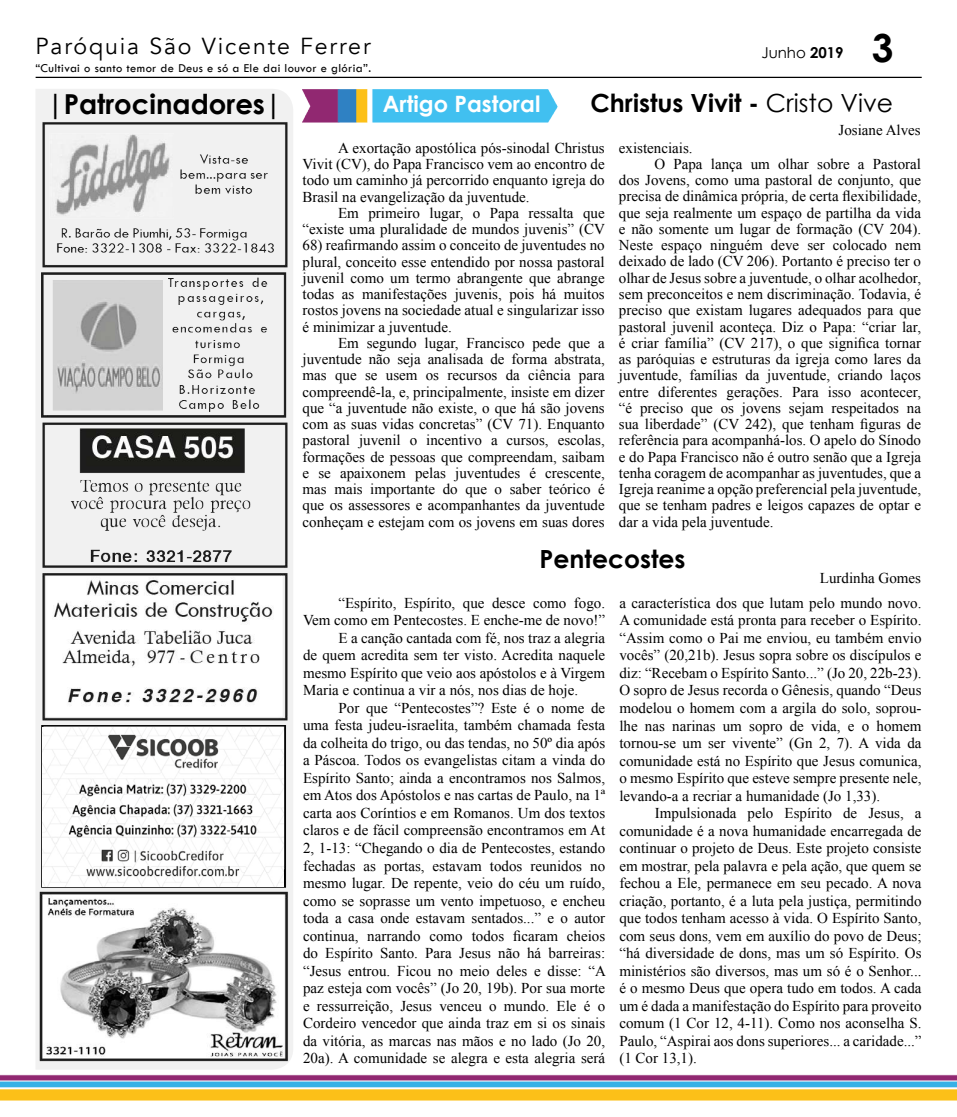
<style>
.page{position:relative;width:957px;height:1117px;background:#fff}
.page>*{position:absolute;margin:0;border:0;box-sizing:border-box;transform-origin:0 0}
.t1{font:700 38.75px "Century Gothic";color:#000}
.t2{font:700 27.5px "Century Gothic";color:#000}
.t3{font:700 25px "Century Gothic";color:#000}
.t4{font:23.12px "Avenir";letter-spacing:.08em;color:#000}
.t5{font:700 22.5px "Century Gothic";color:#fff}
.t6{font:15px/17.5px "Times New Roman";color:#000;text-align:justify}
.t7{font:15px "Century Gothic";color:#000}
.t8{font:12.5px "Tw Cen";letter-spacing:.03em;color:#000}
.s1{font-weight:700}
.s2{font-weight:400}
</style>
<div class="page">
<hr style="left:36px;top:77px;width:885px;height:1px;background:#000">
<img style="left:0;top:1074px;width:957px;height:25px">
<div style="left:36px;top:89px;width:257px;height:980px;background:#f1f1f1"></div>
<img style="left:302px;top:90px;width:256px;height:33px">
<img style="left:38px;top:120px;width:253px;height:947px">
<img style="left:42px;top:727px;width:241px;height:158px">
<h3 class="t4" style="left:35px;top:32px;width:337px">Paróquia São Vicente Ferrer</h3>
<p class="t8" style="left:35px;top:60px;width:337px">“Cultivai o santo temor de Deus e só a Ele dai louvor e glória”.</p>
<p class="t7" style="left:761px;top:44px;width:84px">Junho <span class="s1">2019</span></p>
<h1 class="t1" style="left:872px;top:18px;width:23px">3</h1>
<h2 class="t2" style="left:47px;top:83px;width:236px">|Patrocinadores|</h2>
<h3 class="t5" style="left:383px;top:87px;width:159px">Artigo Pastoral</h3>
<h3 class="t3" style="left:590px;top:84px;width:304px">Christus Vivit - <span class="s2">Cristo Vive</span></h3>
<p class="t6" style="left:303px;top:139px;width:304px;line-height:16.2px;text-indent:35px">A exortação apostólica pós-sinodal Christus Vivit (CV), do Papa Francisco vem ao encontro de todo um caminho já percorrido enquanto igreja do Brasil na evangelização da juventude.</p>
<p class="t6" style="left:303px;top:204px;width:304px;line-height:16.2px;text-align:right">Em primeiro lugar, o Papa ressalta que “existe uma pluralidade de mundos juvenis” (CV</p>
<p class="t6" style="left:303px;top:237px;width:304px;line-height:16.2px">68) reafirmando assim o conceito de juventudes no plural, conceito esse entendido por nossa pastoral juvenil como um termo abrangente que abrange todas as manifestações juvenis, pois há muitos rostos jovens na sociedade atual e singularizar isso é minimizar a juventude.</p>
<p class="t6" style="left:303px;top:334px;width:304px;line-height:16.2px;text-indent:35px">Em segundo lugar, Francisco pede que a juventude não seja analisada de forma abstrata, mas que se usem os recursos da ciência para compreendê-la, e, principalmente, insiste em dizer que “a juventude não existe, o que há são jovens com as suas vidas concretas” (CV 71). Enquanto pastoral juvenil o incentivo a cursos, escolas, formações de pessoas que compreendam, saibam e se apaixonem pelas juventudes é crescente, mas mais importante do que o saber teórico é que os assessores e acompanhantes da juventude conheçam e estejam com os jovens em suas dores</p>
<p class="t6" style="left:838px;top:121px;width:84px">Josiane Alves</p>
<p class="t6" style="left:619px;top:139px;width:75px">existenciais.</p>
<p class="t6" style="left:654px;top:155px;width:268px">O Papa lança um olhar sobre a Pastoral</p>
<p class="t6" style="left:619px;top:171px;width:304px">dos Jovens, como uma pastoral de conjunto, que</p>
<p class="t6" style="left:619px;top:187px;width:304px">precisa de dinâmica própria, de certa flexibilidade,</p>
<p class="t6" style="left:619px;top:204px;width:304px">que seja realmente um espaço de partilha da vida</p>
<p class="t6" style="left:619px;top:220px;width:304px">e não somente um lugar de formação (CV 204).</p>
<p class="t6" style="left:619px;top:236px;width:304px">Neste espaço ninguém deve ser colocado nem</p>
<p class="t6" style="left:619px;top:252px;width:304px">deixado de lado (CV 206). Portanto é preciso ter o</p>
<p class="t6" style="left:619px;top:269px;width:304px">olhar de Jesus sobre a juventude, o olhar acolhedor,</p>
<p class="t6" style="left:619px;top:285px;width:304px">sem preconceitos e nem discriminação. Todavia, é</p>
<p class="t6" style="left:619px;top:301px;width:304px">preciso que existam lugares adequados para que</p>
<p class="t6" style="left:619px;top:317px;width:304px">pastoral juvenil aconteça. Diz o Papa: “criar lar,</p>
<p class="t6" style="left:619px;top:333px;width:304px">é criar família” (CV 217), o que significa tornar</p>
<p class="t6" style="left:619px;top:350px;width:304px">as paróquias e estruturas da igreja como lares da</p>
<p class="t6" style="left:619px;top:366px;width:304px">juventude, famílias da juventude, criando laços</p>
<p class="t6" style="left:619px;top:382px;width:304px">entre diferentes gerações. Para isso acontecer,</p>
<p class="t6" style="left:619px;top:398px;width:304px">“é preciso que os jovens sejam respeitados na</p>
<p class="t6" style="left:619px;top:415px;width:304px">sua liberdade” (CV 242), que tenham figuras de</p>
<p class="t6" style="left:619px;top:431px;width:304px">referência para acompanhá-los. O apelo do Sínodo</p>
<p class="t6" style="left:619px;top:447px;width:304px">e do Papa Francisco não é outro senão que a Igreja</p>
<p class="t6" style="left:619px;top:463px;width:304px">tenha coragem de acompanhar as juventudes, que a</p>
<p class="t6" style="left:619px;top:480px;width:304px">Igreja reanime a opção preferencial pela juventude,</p>
<p class="t6" style="left:619px;top:496px;width:304px">que se tenham padres e leigos capazes de optar e</p>
<p class="t6" style="left:619px;top:512px;width:156px">dar a vida pela juventude.</p>
<h3 class="t3" style="left:539px;top:539px;width:147px">Pentecostes</h3>
<p class="t6" style="left:338px;top:593px;width:268px">“Espírito, Espírito, que desce como fogo.</p>
<p class="t6" style="left:303px;top:611px;width:304px">Vem como em Pentecostes. E enche-me de novo!”</p>
<p class="t6" style="left:338px;top:628px;width:268px">E a canção cantada com fé, nos traz a alegria</p>
<p class="t6" style="left:303px;top:646px;width:304px">de quem acredita sem ter visto. Acredita naquele</p>
<p class="t6" style="left:303px;top:663px;width:304px">mesmo Espírito que veio aos apóstolos e à Virgem</p>
<p class="t6" style="left:303px;top:681px;width:276px">Maria e continua a vir a nós, nos dias de hoje.</p>
<p class="t6" style="left:338px;top:698px;width:268px">Por que “Pentecostes”? Este é o nome de</p>
<p class="t6" style="left:303px;top:716px;width:304px">uma festa judeu-israelita, também chamada festa</p>
<p class="t6" style="left:303px;top:733px;width:304px">da colheita do trigo, ou das tendas, no 50º dia após</p>
<p class="t6" style="left:303px;top:751px;width:304px">a Páscoa. Todos os evangelistas citam a vinda do</p>
<p class="t6" style="left:303px;top:768px;width:304px">Espírito Santo; ainda a encontramos nos Salmos,</p>
<p class="t6" style="left:303px;top:786px;width:304px">em Atos dos Apóstolos e nas cartas de Paulo, na 1ª</p>
<p class="t6" style="left:303px;top:803px;width:304px">carta aos Coríntios e em Romanos. Um dos textos</p>
<p class="t6" style="left:303px;top:821px;width:304px">claros e de fácil compreensão encontramos em At</p>
<p class="t6" style="left:303px;top:838px;width:304px">2, 1-13: “Chegando o dia de Pentecostes, estando</p>
<p class="t6" style="left:303px;top:856px;width:304px">fechadas as portas, estavam todos reunidos no</p>
<p class="t6" style="left:303px;top:873px;width:304px">mesmo lugar. De repente, veio do céu um ruído,</p>
<p class="t6" style="left:303px;top:891px;width:304px">como se soprasse um vento impetuoso, e encheu</p>
<p class="t6" style="left:303px;top:908px;width:304px">toda a casa onde estavam sentados...” e o autor</p>
<p class="t6" style="left:303px;top:926px;width:304px">continua, narrando como todos ficaram cheios</p>
<p class="t6" style="left:303px;top:943px;width:304px">do Espírito Santo. Para Jesus não há barreiras:</p>
<p class="t6" style="left:303px;top:961px;width:304px">“Jesus entrou. Ficou no meio deles e disse: “A</p>
<p class="t6" style="left:303px;top:978px;width:304px">paz esteja com vocês” (Jo 20, 19b). Por sua morte</p>
<p class="t6" style="left:303px;top:996px;width:304px">e ressurreição, Jesus venceu o mundo. Ele é o</p>
<p class="t6" style="left:303px;top:1013px;width:304px">Cordeiro vencedor que ainda traz em si os sinais</p>
<p class="t6" style="left:303px;top:1031px;width:304px">da vitória, as marcas nas mãos e no lado (Jo 20,</p>
<p class="t6" style="left:303px;top:1048px;width:304px">20a). A comunidade se alegra e esta alegria será</p>
<p class="t6" style="left:820px;top:569px;width:103px">Lurdinha Gomes</p>
<p class="t6" style="left:619px;top:593px;width:304px">a característica dos que lutam pelo mundo novo.<br>A comunidade está pronta para receber o Espírito. “Assim como o Pai me enviou, eu também envio vocês” (20,21b). Jesus sopra sobre os discípulos e diz: “Recebam o Espírito Santo...” (Jo 20, 22b-23).<br>O sopro de Jesus recorda o Gênesis, quando “Deus modelou o homem com a argila do solo, soprou&shy;lhe nas narinas um sopro de vida, e o homem tornou-se um ser vivente” (Gn 2, 7). A vida da comunidade está no Espírito que Jesus comunica, o mesmo Espírito que esteve sempre presente nele, levando-a a recriar a humanidade (Jo 1,33).</p>
<p class="t6" style="left:619px;top:803px;width:304px;text-indent:35px">Impulsionada pelo Espírito de Jesus, a comunidade é a nova humanidade encarregada de continuar o projeto de Deus. Este projeto consiste em mostrar, pela palavra e pela ação, que quem se fechou a Ele, permanece em seu pecado. A nova criação, portanto, é a luta pela justiça, permitindo que todos tenham acesso à vida. O Espírito Santo, com seus dons, vem em auxílio do povo de Deus; “há diversidade de dons, mas um só Espírito. Os ministérios são diversos, mas um só é o Senhor... é o mesmo Deus que opera tudo em todos. A cada um é dada a manifestação do Espírito para proveito comum (1 Cor 12, 4-11). Como nos aconselha S.<br>Paulo, “Aspirai aos dons superiores... a caridade...” (1 Cor 13,1).</p>
</div>
